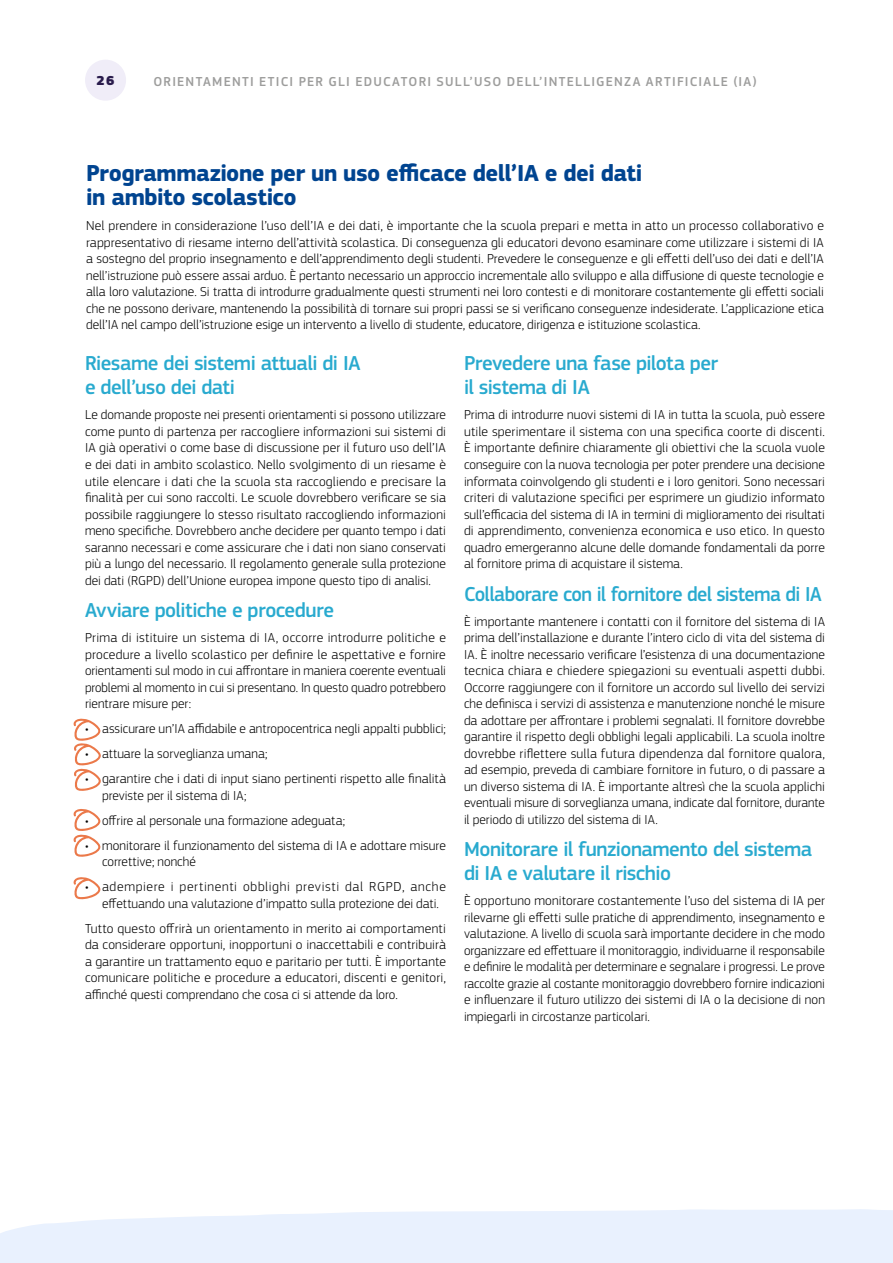
<style>
.page{position:relative;width:893px;height:1263px;background:#fff}
.page>*{position:absolute;margin:0;border:0;box-sizing:border-box;transform-origin:0 0}
.t1{font:700 24px/24px "EC Square Sans Pro";letter-spacing:-.025em;color:#004490}
.t2{font:500 21px/24px "EC Square Sans Pro";letter-spacing:-.025em;color:#29aacf}
.t3{font:500 21px "EC Square Sans Pro";letter-spacing:-.025em;color:#29aacf;scale:.96 1}
.Body{font:300 13.5px/16.5px "EC Square Sans Pro";color:#000;text-align:justify}
.Bullet_points{font:300 13.5px/16.5px "EC Square Sans Pro";letter-spacing:.005em;color:#000}
.t4{font:500 13.5px "EC Square Sans Pro";letter-spacing:.09em;color:#9d9d9c}
.t5{font:900 13.5px "EC Square Sans Pro Extra";color:#291b4c}
</style>
<div class="page">
<svg style="left:0;top:1209px;width:893px;height:54px;background:#eaf2fe"></svg>
<svg style="left:73px;top:718px;width:28px;height:73px"></svg>
<svg style="left:73px;top:809px;width:28px;height:48px"></svg>
<svg style="left:73px;top:877px;width:28px;height:23px"></svg>
<div style="left:85px;top:60px;width:41px;height:41px;background:#f0edf8;border-radius:50%"></div>
<p class="t5" style="left:97px;top:72px;width:19px">26</p>
<p class="t4" style="left:153px;top:73px;width:605px">ORIENTAMENTI ETICI PER GLI EDUCATORI SULL’USO DELL’INTELLIGENZA ARTIFICIALE (IA)</p>
<h2 class="t1" style="left:86px;top:162px;width:558px">Programmazione per un uso efficace dell’IA e dei dati in ambito scolastico</h2>
<p class="Body" style="left:86px;top:217px;width:739px">Nel prendere in considerazione l’uso dell’IA e dei dati, è importante che la scuola prepari e metta in atto un processo collaborativo e rappresentativo di riesame interno dell’attività scolastica. Di conseguenza gli educatori devono esaminare come utilizzare i sistemi di IA a sostegno del proprio insegnamento e dell’apprendimento degli studenti. Prevedere le conseguenze e gli effetti dell’uso dei dati e dell’IA nell’istruzione può essere assai arduo. È pertanto necessario un approccio incrementale allo sviluppo e alla diffusione di queste tecnologie e alla loro valutazione. Si tratta di introdurre gradualmente questi strumenti nei loro contesti e di monitorare costantemente gli effetti sociali che ne possono derivare, mantenendo la possibilità di tornare sui propri passi se si verificano conseguenze indesiderate. L’applicazione etica dell’IA nel campo dell’istruzione esige un intervento a livello di studente, educatore, dirigenza e istituzione scolastica.</p>
<h3 class="t2" style="left:85px;top:352px;width:277px">Riesame dei sistemi attuali di IA e dell’uso dei dati</h3>
<p class="Body" style="left:85px;top:407px;width:362px">Le domande proposte nei presenti orientamenti si possono utilizzare come punto di partenza per raccogliere informazioni sui sistemi di IA già operativi o come base di discussione per il futuro uso dell’IA e dei dati in ambito scolastico. Nello svolgimento di un riesame è utile elencare i dati che la scuola sta raccogliendo e precisare la finalità per cui sono raccolti. Le scuole dovrebbero verificare se sia possibile raggiungere lo stesso risultato raccogliendo informazioni meno specifiche. Dovrebbero anche decidere per quanto tempo i dati saranno necessari e come assicurare che i dati non siano conservati più a lungo del necessario. Il regolamento generale sulla protezione dei dati (RGPD) dell’Unione europea impone questo tipo di analisi.</p>
<h3 class="t2" style="left:85px;top:598px;width:251px">Avviare politiche e procedure</h3>
<p class="Body" style="left:85px;top:629px;width:362px">Prima di istituire un sistema di IA, occorre introdurre politiche e procedure a livello scolastico per definire le aspettative e fornire orientamenti sul modo in cui affrontare in maniera coerente eventuali problemi al momento in cui si presentano. In questo quadro potrebbero rientrare misure per:</p>
<p class="Bullet_points" style="left:85px;top:720px;width:362px">• assicurare un’IA affidabile e antropocentrica negli appalti pubblici;</p>
<p class="Bullet_points" style="left:85px;top:745px;width:184px">• attuare la sorveglianza umana;</p>
<p class="Bullet_points" style="left:102px;top:770px;width:345px;text-indent:-17px">• garantire che i dati di input siano pertinenti rispetto alle finalità previste per il sistema di IA;</p>
<p class="Bullet_points" style="left:85px;top:812px;width:262px">• offrire al personale una formazione adeguata;</p>
<p class="Bullet_points" style="left:102px;top:837px;width:345px;text-indent:-17px">• monitorare il funzionamento del sistema di IA e adottare misure correttive; nonché</p>
<p class="Bullet_points" style="left:102px;top:878px;width:345px;text-indent:-17px">• adempiere i pertinenti obblighi previsti dal RGPD, anche effettuando una valutazione d’impatto sulla protezione dei dati.</p>
<p class="Body" style="left:85px;top:920px;width:362px">Tutto questo offrirà un orientamento in merito ai comportamenti da considerare opportuni, inopportuni o inaccettabili e contribuirà a garantire un trattamento equo e paritario per tutti. È importante comunicare politiche e procedure a educatori, discenti e genitori, affinché questi comprendano che cosa ci si attende da loro.</p>
<h3 class="t2" style="left:464px;top:352px;width:255px">Prevedere una fase pilota per il sistema di IA</h3>
<p class="Body" style="left:464px;top:407px;width:362px">Prima di introdurre nuovi sistemi di IA in tutta la scuola, può essere utile sperimentare il sistema con una specifica coorte di discenti.<br>È importante definire chiaramente gli obiettivi che la scuola vuole conseguire con la nuova tecnologia per poter prendere una decisione informata coinvolgendo gli studenti e i loro genitori. Sono necessari criteri di valutazione specifici per esprimere un giudizio informato sull’efficacia del sistema di IA in termini di miglioramento dei risultati di apprendimento, convenienza economica e uso etico. In questo quadro emergeranno alcune delle domande fondamentali da porre al fornitore prima di acquistare il sistema.</p>
<h3 class="t3" style="left:464px;top:581px;width:374px">Collaborare con il fornitore del sistema di IA</h3>
<p class="Body" style="left:464px;top:613px;width:362px">È importante mantenere i contatti con il fornitore del sistema di IA prima dell’installazione e durante l’intero ciclo di vita del sistema di IA. È inoltre necessario verificare l’esistenza di una documentazione tecnica chiara e chiedere spiegazioni su eventuali aspetti dubbi.<br>Occorre raggiungere con il fornitore un accordo sul livello dei servizi che definisca i servizi di assistenza e manutenzione nonché le misure da adottare per affrontare i problemi segnalati. Il fornitore dovrebbe garantire il rispetto degli obblighi legali applicabili. La scuola inoltre dovrebbe riflettere sulla futura dipendenza dal fornitore qualora, ad esempio, preveda di cambiare fornitore in futuro, o di passare a un diverso sistema di IA. È importante altresì che la scuola applichi eventuali misure di sorveglianza umana, indicate dal fornitore, durante il periodo di utilizzo del sistema di IA.</p>
<h3 class="t2" style="left:464px;top:837px;width:350px">Monitorare il funzionamento del sistema di IA e valutare il rischio</h3>
<p class="Body" style="left:464px;top:892px;width:362px">È opportuno monitorare costantemente l’uso del sistema di IA per rilevarne gli effetti sulle pratiche di apprendimento, insegnamento e valutazione. A livello di scuola sarà importante decidere in che modo organizzare ed effettuare il monitoraggio, individuarne il responsabile e definire le modalità per determinare e segnalare i progressi. Le prove raccolte grazie al costante monitoraggio dovrebbero fornire indicazioni e influenzare il futuro utilizzo dei sistemi di IA o la decisione di non impiegarli in circostanze particolari.</p>
</div>
